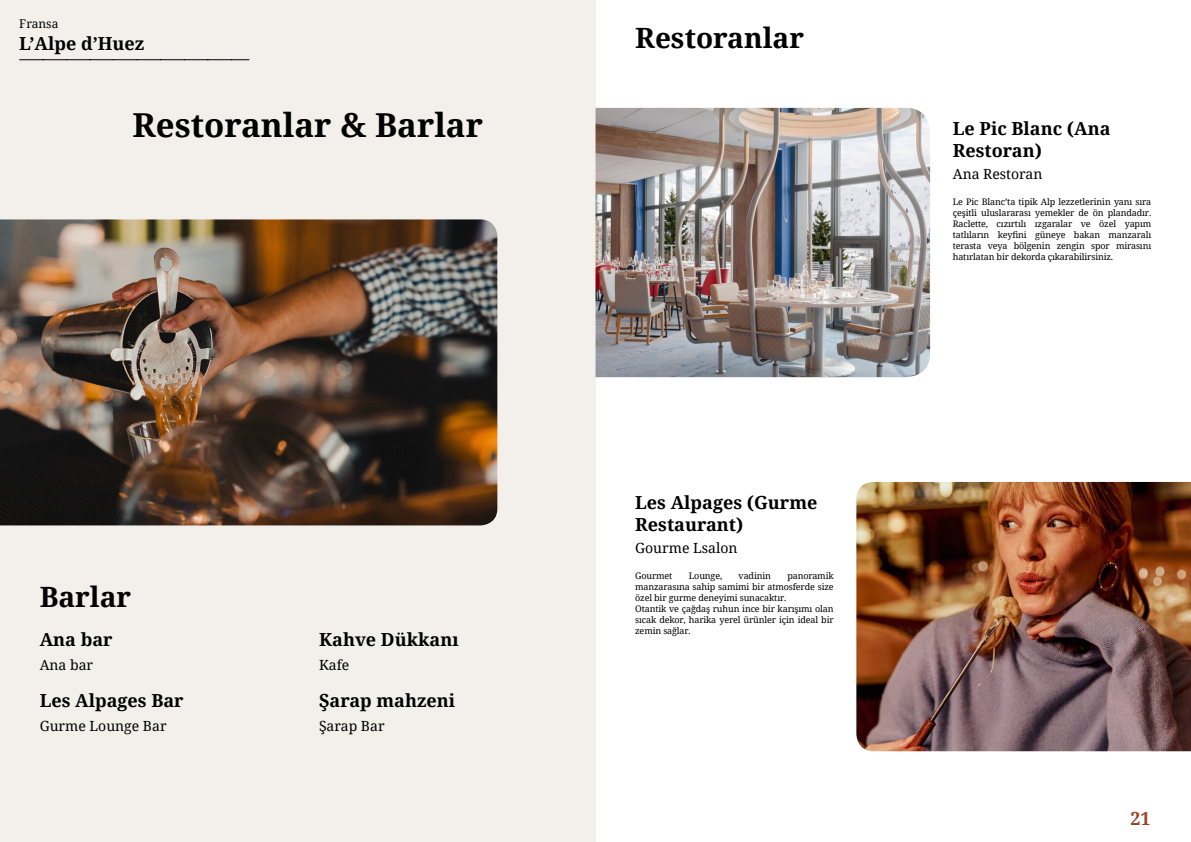
<style>
.page{position:relative;width:1191px;height:842px;background:#fff}
.page>*{position:absolute;margin:0;border:0;box-sizing:border-box;transform-origin:0 0}
.t1{font:700 33px "Noto Serif";color:#000}
.t2{font:700 28px "Noto Serif";color:#000}
.t3{font:700 18px/22px "Noto Serif";color:#000}
.t4{font:700 18px "Noto Serif";color:#9d432c}
.t5{font:14px "Noto Serif";color:#000}
.t6{font:12px "Noto Serif";color:#000}
.t7{font:9px/11px "Noto Serif";letter-spacing:-.015em;color:#000;text-align:justify}
</style>
<div class="page">
<div style="left:0;top:0;width:595px;height:842px;background:#f3f0ec"></div>
<img style="left:0;top:219px;width:497px;height:306px">
<img style="left:595px;top:108px;width:335px;height:269px">
<img style="left:856px;top:482px;width:335px;height:269px">
<svg style="left:20px;top:59px;width:229px;height:1px"></svg>
<h3 class="t6" style="left:19px;top:16px;width:41px">Fransa</h3>
<h3 class="t3" style="left:19px;top:32px;width:127px">L’Alpe d’Huez</h3>
<h1 class="t1" style="left:133px;top:102px;width:352px">Restoranlar &amp; Barlar</h1>
<h2 class="t2" style="left:40px;top:577px;width:93px">Barlar</h2>
<h3 class="t3" style="left:40px;top:628px;width:74px">Ana bar</h3>
<h3 class="t5" style="left:40px;top:656px;width:55px">Ana bar</h3>
<h3 class="t3" style="left:40px;top:688px;width:145px">Les Alpages Bar</h3>
<h3 class="t5" style="left:40px;top:716px;width:128px">Gurme Lounge Bar</h3>
<h3 class="t3" style="left:319px;top:628px;width:141px">Kahve Dükkanı</h3>
<h3 class="t5" style="left:319px;top:656px;width:32px">Kafe</h3>
<h3 class="t3" style="left:319px;top:688px;width:138px">Şarap mahzeni</h3>
<h3 class="t5" style="left:319px;top:716px;width:67px">Şarap Bar</h3>
<h2 class="t2" style="left:635px;top:19px;width:170px">Restoranlar</h2>
<h3 class="t3" style="left:635px;top:491px;width:184px">Les Alpages (Gurme<br>Restaurant)</h3>
<h3 class="t5" style="left:635px;top:538px;width:104px">Gourme Lsalon</h3>
<p class="t7" style="left:635px;top:570px;width:200px;text-align:left;text-indent:152px">panoramik manzarasına sahip samimi bir atmosferde size özel bir gurme deneyimi sunacaktır.<br>Otantik ve çağdaş ruhun ince bir karışımı olan sıcak dekor, harika yerel ürünler için ideal bir zemin sağlar.</p>
<p class="t7" style="left:635px;top:570px;width:39px">Gourmet</p>
<p class="t7" style="left:689px;top:570px;width:35px">Lounge,</p>
<p class="t7" style="left:738px;top:570px;width:34px">vadinin</p>
<h3 class="t3" style="left:952px;top:117px;width:159px">Le Pic Blanc (Ana<br>Restoran)</h3>
<h3 class="t5" style="left:952px;top:164px;width:91px">Ana Restoran</h3>
<p class="t7" style="left:952px;top:196px;width:200px">Le Pic Blanc’ta tipik Alp lezzetlerinin yanı sıra çeşitli uluslararası yemekler de ön plandadır.<br>Raclette, cızırtılı ızgaralar ve özel yapım tatlıların keyfini güneye bakan manzaralı terasta veya bölgenin zengin spor mirasını hatırlatan bir dekorda çıkarabilirsiniz.</p>
<h3 class="t4" style="left:1130px;top:806px;width:22px">21</h3>
</div>
